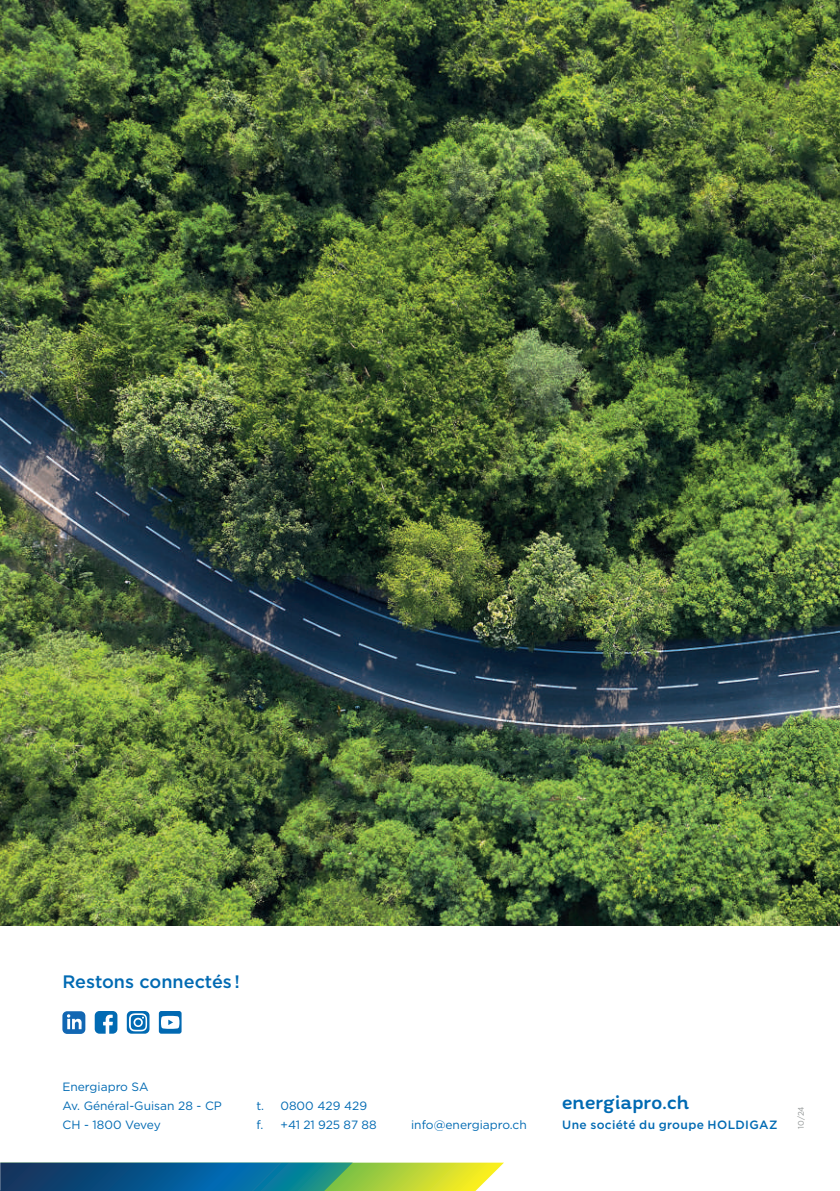
<style>
.page{position:relative;width:840px;height:1191px;background:#fff}
.page>*{position:absolute;margin:0;border:0;box-sizing:border-box;transform-origin:0 0}
.t1{font:500 20px "Quenda";letter-spacing:.015em;color:#016ab3}
.t2{font:500 18px "Gotham";color:#016ab3}
.t3{font:12px/19px "Gotham";color:#016ab3}
.t4{font:500 12px "Gotham";letter-spacing:.03em;color:#016ab3}
.t5{font:8px "Gotham";color:#929696}
</style>
<div class="page">
<img style="left:0;top:0;width:839px;height:926px">
<svg style="left:0;top:1162px;width:503px;height:29px;background:#498875"></svg>
<svg style="left:127px;top:1011px;width:22px;height:22px"></svg>
<svg style="left:95px;top:1011px;width:22px;height:22px"></svg>
<svg style="left:159px;top:1011px;width:22px;height:22px"></svg>
<svg style="left:62px;top:1011px;width:23px;height:23px"></svg>
<h2 class="t2" style="left:62px;top:969px;width:179px">Restons connectés !</h2>
<p class="t3" style="left:62px;top:1076px;width:161px">Energiapro SA<br>Av. Général-Guisan 28 - CP<br>CH - 1800 Vevey</p>
<p class="t3" style="left:256px;top:1095px;width:121px">t. 0800 429 429 f. +41 21 925 87 88</p>
<p class="t3" style="left:411px;top:1114px;width:117px">info@energiapro.ch</p>
<h1 class="t1" style="left:562px;top:1090px;width:128px">energiapro.ch</h1>
<p class="t4" style="left:562px;top:1116px;width:217px">Une société du groupe HOLDIGAZ</p>
<p class="t5" style="left:795px;top:1128px;width:24px;rotate:-90deg">10/24</p>
</div>
